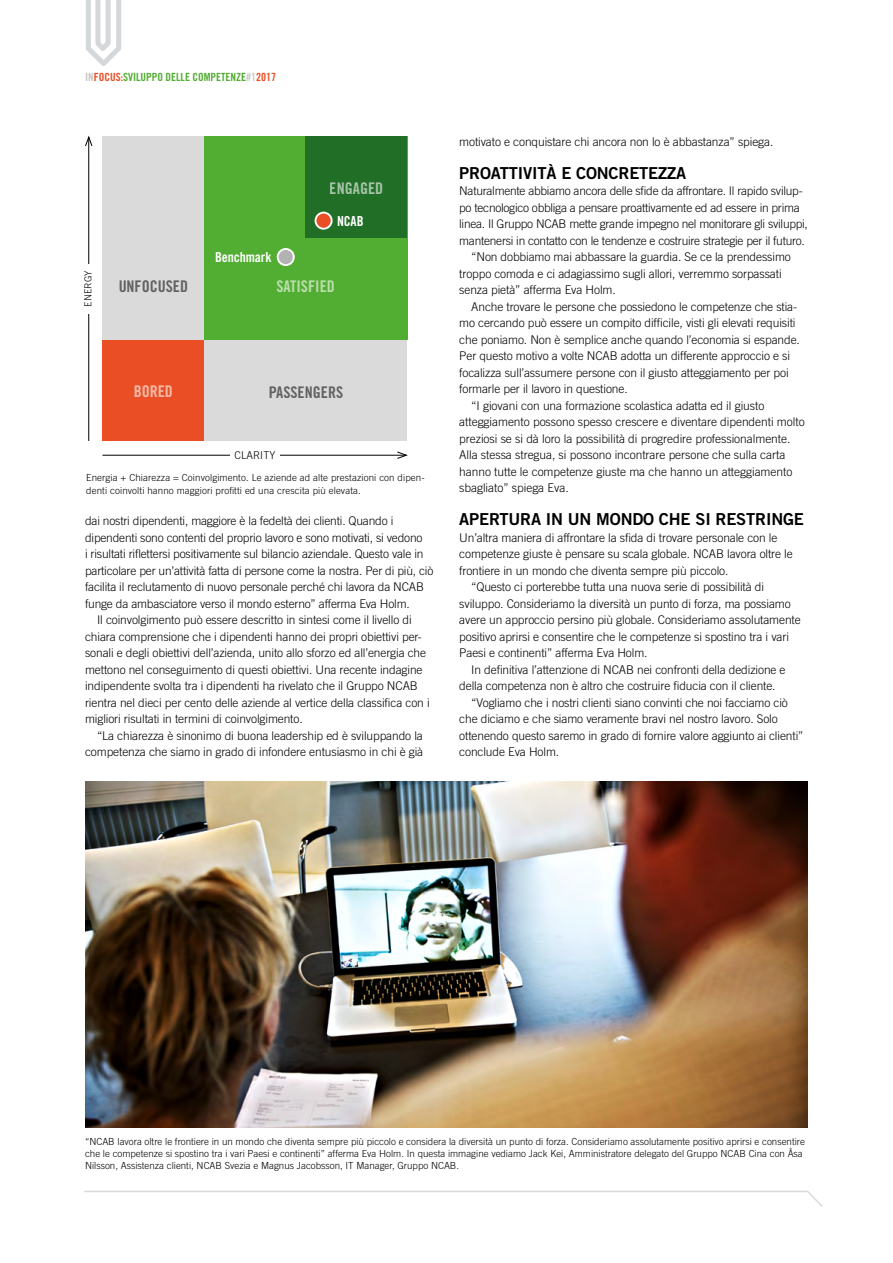
<style>
.page{position:relative;width:893px;height:1263px;background:#fff}
.page>*{position:absolute;margin:0;border:0;box-sizing:border-box;transform-origin:0 0}
.t1{font:16.5px "Trade Gothic LT Bold Two";letter-spacing:-.01em;color:#000}
.t2{font:16.05px "Trade Gothic LT Bold Cond Twenty";color:#fff}
.t3{font:16.05px "Trade Gothic LT Bold Cond Twenty";color:#000}
.t4{font:13.8px "Trade Gothic LT Bold Cond Twenty";letter-spacing:-.01em;color:#fff}
.t5{font:300 12px "Trade Gothic LT";letter-spacing:-.01em;color:#000}
.t6{font:11.25px "Trade Gothic LT Bold Cond Twenty";color:#52ae32}
.t7{font:300 10.8px "Trade Gothic LT";letter-spacing:.005em;color:#000}
.t8{font:300 9.75px/12px "Trade Gothic LT";color:#000}
.s1{color:#c6c6c6}
.s2{color:#e94e24}
</style>
<div class="page">
<svg style="left:86px;top:0;width:35px;height:66px"></svg>
<svg style="left:84px;top:1190px;width:739px;height:17px"></svg>
<img style="left:85px;top:781px;width:723px;height:346px">
<div style="left:102px;top:136px;width:305px;height:305px;background:#dadada"></div>
<div style="left:204px;top:136px;width:203px;height:203px;background:#52ae32"></div>
<div style="left:306px;top:136px;width:101px;height:102px;background:#216e26"></div>
<div style="left:102px;top:339px;width:102px;height:102px;background:#e94e24"></div>
<hr style="left:88px;top:137px;width:1px;height:304px;background:#000">
<svg style="left:85px;top:135px;width:8px;height:12px"></svg>
<div style="left:84px;top:264px;width:17px;height:49px;background:#fff"></div>
<hr style="left:102px;top:455px;width:304px;height:1px;background:#000">
<svg style="left:397px;top:451px;width:11px;height:8px"></svg>
<div style="left:230px;top:451px;width:50px;height:17px;background:#fff"></div>
<div style="left:316px;top:213px;width:16px;height:16px;background:#e94e24;border-radius:50%"></div>
<div style="left:315px;top:212px;width:18px;height:18px;border:2px solid #fff;border-radius:50%"></div>
<div style="left:278px;top:249px;width:16px;height:16px;background:#b3b2b2;border-radius:50%"></div>
<div style="left:277px;top:248px;width:18px;height:18px;border:2px solid #fff;border-radius:50%"></div>
<p class="t6" style="left:85px;top:70px;width:193px"><span class="s1">IN</span><span class="s2">FOCUS:</span>SVILUPPO DELLE COMPETENZE<span class="s1">#1</span><span class="s2">2017</span></p>
<p class="t4" style="left:215px;top:248px;width:58px">Benchmark</p>
<h2 class="t2" style="left:330px;top:178px;width:55px">ENGAGED</h2>
<p class="t4" style="left:337px;top:213px;width:28px">NCAB</p>
<p class="t8" style="left:82px;top:307px;width:38px;rotate:-90deg">ENERGY</p>
<h2 class="t3" style="left:118px;top:276px;width:71px">UNFOCUSED</h2>
<h2 class="t2" style="left:276px;top:276px;width:60px">SATISFIED</h2>
<h2 class="t2" style="left:134px;top:382px;width:41px">BORED</h2>
<h2 class="t3" style="left:268px;top:382px;width:77px">PASSENGERS</h2>
<p class="t7" style="left:234px;top:449px;width:42px">CLARITY</p>
<p class="t8" style="left:86px;top:470px;width:340px;line-height:13.5px">Energia + Chiarezza = Coinvolgimento. Le aziende ad alte prestazioni con dipen&shy;denti coinvolti hanno maggiori profitti ed una crescita più elevata.</p>
<p class="t5" style="left:85px;top:514px;width:310px">dai nostri dipendenti, maggiore è la fedeltà dei clienti. Quando i</p>
<p class="t5" style="left:85px;top:530px;width:339px">dipendenti sono contenti del proprio lavoro e sono motivati, si vedono</p>
<p class="t5" style="left:85px;top:547px;width:340px">i risultati riflettersi positivamente sul bilancio aziendale. Questo vale in</p>
<p class="t5" style="left:85px;top:563px;width:350px">particolare per un’attività fatta di persone come la nostra. Per di più, ciò</p>
<p class="t5" style="left:85px;top:580px;width:340px">facilita il reclutamento di nuovo personale perché chi lavora da NCAB</p>
<p class="t5" style="left:85px;top:596px;width:326px">funge da ambasciatore verso il mondo esterno” afferma Eva Holm.</p>
<p class="t5" style="left:97px;top:613px;width:316px">Il coinvolgimento può essere descritto in sintesi come il livello di</p>
<p class="t5" style="left:85px;top:629px;width:338px">chiara comprensione che i dipendenti hanno dei propri obiettivi per-</p>
<p class="t5" style="left:85px;top:646px;width:343px">sonali e degli obiettivi dell’azienda, unito allo sforzo ed all’energia che</p>
<p class="t5" style="left:85px;top:662px;width:339px">mettono nel conseguimento di questi obiettivi. Una recente indagine</p>
<p class="t5" style="left:85px;top:679px;width:334px">indipendente svolta tra i dipendenti ha rivelato che il Gruppo NCAB</p>
<p class="t5" style="left:85px;top:695px;width:346px">rientra nel dieci per cento delle aziende al vertice della classifica con i</p>
<p class="t5" style="left:85px;top:712px;width:219px">migliori risultati in termini di coinvolgimento.</p>
<p class="t5" style="left:97px;top:728px;width:327px">“La chiarezza è sinonimo di buona leadership ed è sviluppando la</p>
<p class="t5" style="left:85px;top:745px;width:340px">competenza che siamo in grado di infondere entusiasmo in chi è già</p>
<p class="t5" style="left:459px;top:134px;width:316px">motivato e conquistare chi ancora non lo è abbastanza” spiega.</p>
<h1 class="t1" style="left:459px;top:162px;width:229px">PROATTIVITÀ E CONCRETEZZA</h1>
<p class="t5" style="left:459px;top:184px;width:345px">Naturalmente abbiamo ancora delle sfide da affrontare. Il rapido svilup-</p>
<p class="t5" style="left:459px;top:200px;width:342px">po tecnologico obbliga a pensare proattivamente ed ad essere in prima</p>
<p class="t5" style="left:459px;top:217px;width:350px">linea. Il Gruppo NCAB mette grande impegno nel monitorare gli sviluppi,</p>
<p class="t5" style="left:459px;top:233px;width:347px">mantenersi in contatto con le tendenze e costruire strategie per il futuro.</p>
<p class="t5" style="left:471px;top:250px;width:321px">“Non dobbiamo mai abbassare la guardia. Se ce la prendessimo</p>
<p class="t5" style="left:459px;top:266px;width:324px">troppo comoda e ci adagiassimo sugli allori, verremmo sorpassati</p>
<p class="t5" style="left:459px;top:283px;width:158px">senza pietà” afferma Eva Holm.</p>
<p class="t5" style="left:471px;top:299px;width:327px">Anche trovare le persone che possiedono le competenze che stia-</p>
<p class="t5" style="left:459px;top:316px;width:338px">mo cercando può essere un compito difficile, visti gli elevati requisiti</p>
<p class="t5" style="left:459px;top:332px;width:342px">che poniamo. Non è semplice anche quando l’economia si espande.</p>
<p class="t5" style="left:459px;top:349px;width:332px">Per questo motivo a volte NCAB adotta un differente approccio e si</p>
<p class="t5" style="left:459px;top:365px;width:331px">focalizza sull’assumere persone con il giusto atteggiamento per poi</p>
<p class="t5" style="left:459px;top:382px;width:170px">formarle per il lavoro in questione.</p>
<p class="t5" style="left:471px;top:398px;width:295px">“I giovani con una formazione scolastica adatta ed il giusto</p>
<p class="t5" style="left:459px;top:415px;width:347px">atteggiamento possono spesso crescere e diventare dipendenti molto</p>
<p class="t5" style="left:459px;top:431px;width:333px">preziosi se si dà loro la possibilità di progredire professionalmente.</p>
<p class="t5" style="left:459px;top:448px;width:328px">Alla stessa stregua, si possono incontrare persone che sulla carta</p>
<p class="t5" style="left:459px;top:464px;width:335px">hanno tutte le competenze giuste ma che hanno un atteggiamento</p>
<p class="t5" style="left:459px;top:481px;width:111px">sbagliato” spiega Eva.</p>
<h1 class="t1" style="left:459px;top:509px;width:346px">APERTURA IN UN MONDO CHE SI RESTRINGE</h1>
<p class="t5" style="left:459px;top:530px;width:320px">Un’altra maniera di affrontare la sfida di trovare personale con le</p>
<p class="t5" style="left:459px;top:547px;width:335px">competenze giuste è pensare su scala globale. NCAB lavora oltre le</p>
<p class="t5" style="left:459px;top:563px;width:271px">frontiere in un mondo che diventa sempre più piccolo.</p>
<p class="t5" style="left:471px;top:580px;width:294px">“Questo ci porterebbe tutta una nuova serie di possibilità di</p>
<p class="t5" style="left:459px;top:596px;width:333px">sviluppo. Consideriamo la diversità un punto di forza, ma possiamo</p>
<p class="t5" style="left:459px;top:613px;width:343px">avere un approccio persino più globale. Consideriamo assolutamente</p>
<p class="t5" style="left:459px;top:629px;width:331px">positivo aprirsi e consentire che le competenze si spostino tra i vari</p>
<p class="t5" style="left:459px;top:646px;width:190px">Paesi e continenti” afferma Eva Holm.</p>
<p class="t5" style="left:471px;top:662px;width:316px">In definitiva l’attenzione di NCAB nei confronti della dedizione e</p>
<p class="t5" style="left:459px;top:679px;width:318px">della competenza non è altro che costruire fiducia con il cliente.</p>
<p class="t5" style="left:471px;top:695px;width:318px">“Vogliamo che i nostri clienti siano convinti che noi facciamo ciò</p>
<p class="t5" style="left:459px;top:712px;width:320px">che diciamo e che siamo veramente bravi nel nostro lavoro. Solo</p>
<p class="t5" style="left:459px;top:728px;width:346px">ottenendo questo saremo in grado di fornire valore aggiunto ai clienti”</p>
<p class="t5" style="left:459px;top:745px;width:101px">conclude Eva Holm.</p>
<p class="t8" style="left:85px;top:1135px;width:721px">“NCAB lavora oltre le frontiere in un mondo che diventa sempre più piccolo e considera la diversità un punto di forza. Consideriamo assolutamente positivo aprirsi e consentire che le competenze si spostino tra i vari Paesi e continenti” afferma Eva Holm. In questa immagine vediamo Jack Kei, Amministratore delegato del Gruppo NCAB Cina con Åsa<br>Nilsson, Assistenza clienti, NCAB Svezia e Magnus Jacobsson, IT Manager, Gruppo NCAB.</p>
</div>
